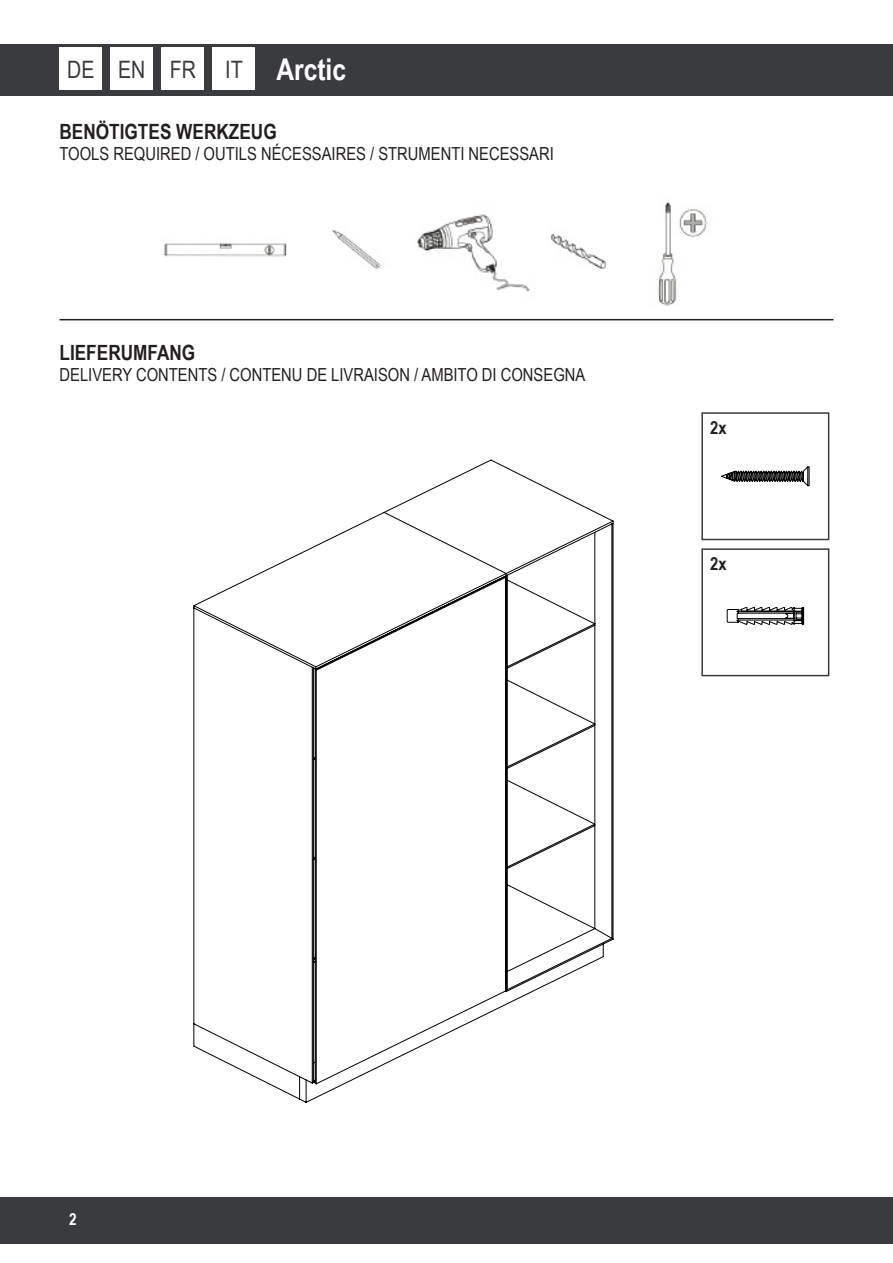
<style>
.page{position:relative;width:893px;height:1263px;background:#fff}
.page>*{position:absolute;margin:0;border:0;box-sizing:border-box;transform-origin:0 0}
.t1{font:700 30px "Arial Narrow";color:#fff}
.t2{font:24px "Arial Narrow";color:#3a3b3f}
.Fließtext{font:700 21px "Arial Narrow";color:#231f20}
.Fließtext-2{font:18px "Arial Narrow";color:#231f20}
.Fließtext-3{font:700 18px "Arial Narrow";color:#231f20}
.t3{font:700 16.5px "Arial Narrow";color:#fff}
</style>
<div class="page">
<div style="left:0;top:45px;width:893px;height:51px;background:#3a3b3f"></div>
<div style="left:0;top:1197px;width:893px;height:47px;background:#3a3b3f"></div>
<div style="left:60px;top:47px;width:42px;height:42px;background:#fff"></div>
<div style="left:111px;top:47px;width:42px;height:42px;background:#fff"></div>
<div style="left:162px;top:47px;width:42px;height:42px;background:#fff"></div>
<div style="left:213px;top:47px;width:42px;height:42px;background:#fff"></div>
<hr style="left:60px;top:319px;width:773px;height:1px;background:#231f20">
<img style="left:163px;top:202px;width:545px;height:104px">
<div style="left:701px;top:412px;width:128px;height:128px;border:2px solid #3a3b3f"></div>
<svg style="left:721px;top:466px;width:88px;height:20px"></svg>
<svg style="left:701px;top:548px;width:129px;height:129px"></svg>
<svg style="left:193px;top:459px;width:421px;height:644px"></svg>
<h2 class="t2" style="left:67px;top:52px;width:177px">DE EN FR IT</h2>
<p class="t1" style="left:276px;top:47px;width:71px">Arctic</p>
<p class="Fließtext" style="left:60px;top:115px;width:219px">BENÖTIGTES WERKZEUG</p>
<p class="Fließtext-2" style="left:60px;top:140px;width:496px">TOOLS REQUIRED / OUTILS NÉCESSAIRES / STRUMENTI NECESSARI</p>
<p class="Fließtext" style="left:60px;top:336px;width:137px">LIEFERUMFANG</p>
<p class="Fließtext-2" style="left:60px;top:362px;width:527px">DELIVERY CONTENTS / CONTENU DE LIVRAISON / AMBITO DI CONSEGNA</p>
<p class="Fließtext-3" style="left:710px;top:414px;width:18px">2x</p>
<p class="Fließtext-3" style="left:710px;top:550px;width:18px">2x</p>
<p class="t3" style="left:69px;top:1207px;width:9px">2</p>
</div>
